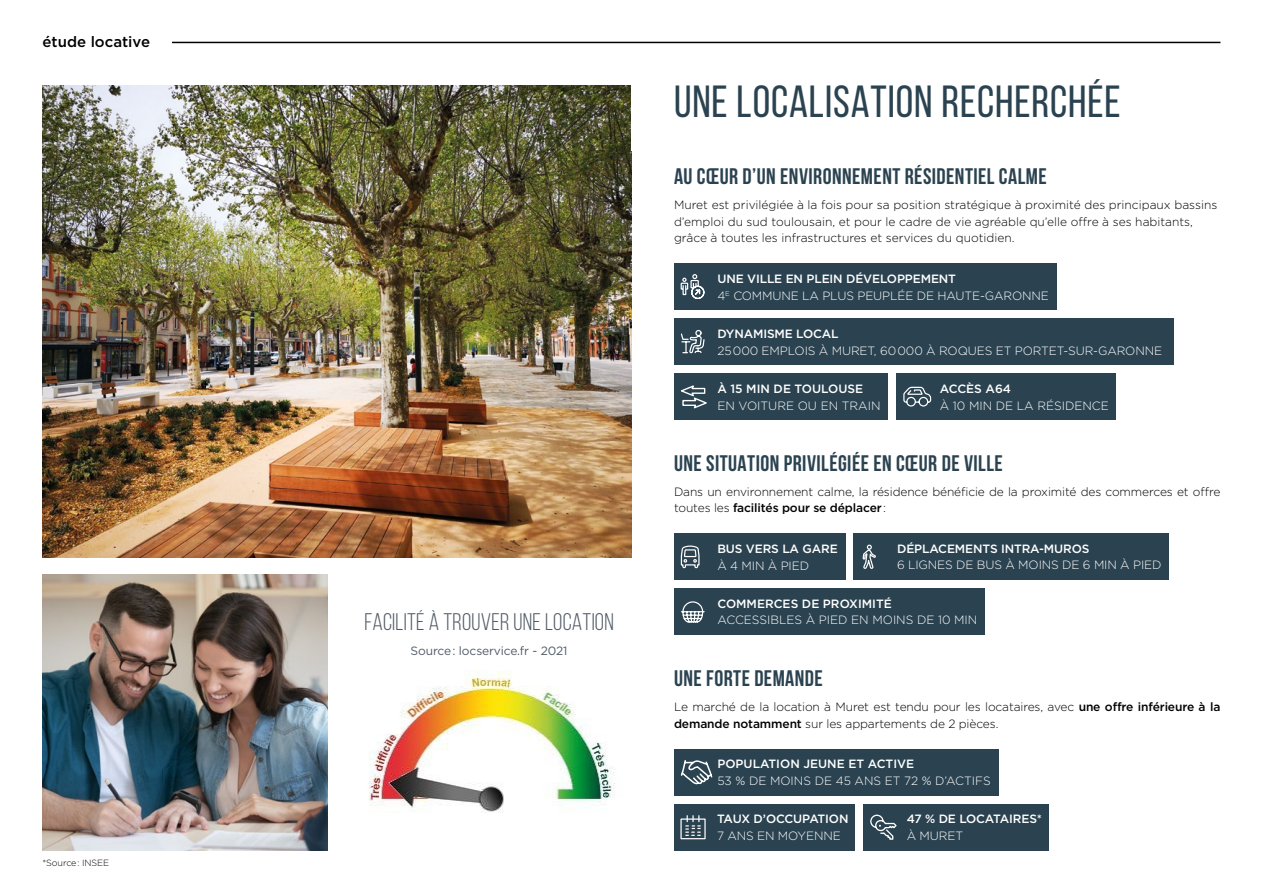
<style>
.page{position:relative;width:1263px;height:893px;background:#fff}
.page>*{position:absolute;margin:0;border:0;box-sizing:border-box;transform-origin:0 0}
.t1{font:45px "Bebas Neue";letter-spacing:.02em;color:#2b4350}
.t2{font:24px "Bebas Neue";letter-spacing:.01em;color:#505a65}
.t3{font:700 22.5px "Bebas Neue";letter-spacing:.02em;color:#2b4350}
.t4{font:500 15px "Gotham";color:#000}
.t5{font:300 12px/16.5px "Gotham";letter-spacing:-.01em;color:#000}
.t6{font:300 12px/16.5px "Gotham";letter-spacing:-.01em;color:#fff}
.t7{font:500 12px "Gotham";letter-spacing:-.01em;color:#fff}
.t8{font:12px "Gotham";letter-spacing:-.01em;color:#505a65}
.t9{font:300 9px "Gotham";letter-spacing:-.01em;color:#000}
.s1{font-weight:500}
</style>
<div class="page">
<img style="left:43px;top:86px;width:588px;height:471px">
<img style="left:43px;top:574px;width:284px;height:276px">
<img style="left:369px;top:670px;width:246px;height:142px">
<hr style="left:137px;top:42px;width:1083px;height:1px;background:#000">
<div style="left:43px;top:36px;width:129px;height:11px;background:#fff"></div>
<div style="left:674px;top:749px;width:324px;height:46px;background:#2b4350"></div>
<svg style="left:681px;top:760px;width:32px;height:25px"></svg>
<div style="left:674px;top:804px;width:181px;height:46px;background:#2b4350"></div>
<div style="left:680px;top:818px;width:26px;height:21px;border:1px solid #fff"></div>
<svg style="left:686px;top:816px;width:14px;height:20px"></svg>
<div style="left:674px;top:534px;width:171px;height:46px;background:#2b4350"></div>
<svg style="left:680px;top:533px;width:20px;height:36px"></svg>
<div style="left:854px;top:534px;width:315px;height:46px;background:#2b4350"></div>
<div style="left:674px;top:589px;width:311px;height:46px;background:#2b4350"></div>
<div style="left:674px;top:263px;width:382px;height:47px;background:#2b4350"></div>
<svg style="left:680px;top:274px;width:25px;height:25px"></svg>
<div style="left:863px;top:804px;width:186px;height:46px;background:#2b4350"></div>
<svg style="left:870px;top:814px;width:27px;height:26px"></svg>
<div style="left:674px;top:318px;width:499px;height:47px;background:#2b4350"></div>
<svg style="left:681px;top:329px;width:24px;height:25px"></svg>
<div style="left:896px;top:373px;width:220px;height:47px;background:#2b4350"></div>
<svg style="left:903px;top:386px;width:29px;height:21px"></svg>
<div style="left:674px;top:373px;width:214px;height:47px;background:#2b4350"></div>
<svg style="left:681px;top:385px;width:26px;height:24px"></svg>
<svg style="left:681px;top:601px;width:24px;height:22px"></svg>
<svg style="left:862px;top:533px;width:15px;height:36px"></svg>
<p class="t4" style="left:43px;top:32px;width:109px">étude locative</p>
<p class="t9" style="left:43px;top:857px;width:68px">*Source : INSEE</p>
<h2 class="t2" style="left:364px;top:609px;width:251px">FACILITÉ À TROUVER UNE LOCATION</h2>
<p class="t8" style="left:411px;top:643px;width:158px">Source : locservice.fr - 2021</p>
<h1 class="t1" style="left:674px;top:77px;width:448px">UNE LOCALISATION RECHERCHÉE</h1>
<h3 class="t3" style="left:674px;top:164px;width:374px">AU CŒUR D’UN ENVIRONNEMENT RÉSIDENTIEL CALME</h3>
<p class="t5" style="left:674px;top:196px;width:545px">Muret est privilégiée à la fois pour sa position stratégique à proximité des principaux bassins d’emploi du sud toulousain, et pour le cadre de vie agréable qu’elle offre à ses habitants, grâce à toutes les infrastructures et services du quotidien.</p>
<p class="t6" style="left:717px;top:270px;width:333px"><span class="s1">UNE VILLE EN PLEIN DÉVELOPPEMENT<br></span>4<sup>E</sup> COMMUNE LA PLUS PEUPLÉE DE HAUTE-GARONNE</p>
<p class="t7" style="left:717px;top:326px;width:123px">DYNAMISME LOCAL</p>
<p class="t6" style="left:717px;top:342px;width:446px">25 000 EMPLOIS À MURET, 60 000 À ROQUES ET PORTET-SUR-GARONNE</p>
<p class="t7" style="left:940px;top:381px;width:73px">ACCÈS A64</p>
<p class="t6" style="left:940px;top:397px;width:171px">À 10 MIN DE LA RÉSIDENCE</p>
<p class="t7" style="left:717px;top:381px;width:147px">À 15 MIN DE TOULOUSE</p>
<p class="t6" style="left:717px;top:397px;width:165px">EN VOITURE OU EN TRAIN</p>
<h3 class="t3" style="left:674px;top:451px;width:330px">UNE SITUATION PRIVILÉGIÉE EN CŒUR DE VILLE</h3>
<p class="t5" style="left:674px;top:483px;width:548px">Dans un environnement calme, la résidence bénéficie de la proximité des commerces et offre toutes les <span class="s1">facilités pour se déplacer</span> :</p>
<p class="t7" style="left:717px;top:541px;width:122px">BUS VERS LA GARE</p>
<p class="t6" style="left:717px;top:557px;width:93px">À 4 MIN À PIED</p>
<p class="t7" style="left:897px;top:541px;width:194px">DÉPLACEMENTS INTRA-MUROS</p>
<p class="t6" style="left:897px;top:556px;width:266px">6 LIGNES DE BUS À MOINS DE 6 MIN À PIED</p>
<p class="t7" style="left:717px;top:596px;width:176px">COMMERCES DE PROXIMITÉ</p>
<p class="t6" style="left:717px;top:612px;width:261px">ACCESSIBLES À PIED EN MOINS DE 10 MIN</p>
<h3 class="t3" style="left:674px;top:666px;width:150px">UNE FORTE DEMANDE</h3>
<p class="t5" style="left:674px;top:698px;width:548px">Le marché de la location à Muret est tendu pour les locataires, avec <span class="s1">une offre inférieure à la demande notamment</span> sur les appartements de 2 pièces.</p>
<p class="t7" style="left:717px;top:756px;width:198px">POPULATION JEUNE ET ACTIVE</p>
<p class="t6" style="left:717px;top:772px;width:275px">53 % DE MOINS DE 45 ANS ET 72 % D’ACTIFS</p>
<p class="t7" style="left:717px;top:811px;width:133px">TAUX D’OCCUPATION</p>
<p class="t6" style="left:717px;top:827px;width:125px">7 ANS EN MOYENNE</p>
<p class="t7" style="left:907px;top:811px;width:137px">47 % DE LOCATAIRES*</p>
<p class="t6" style="left:907px;top:827px;width:58px">À MURET</p>
</div>
